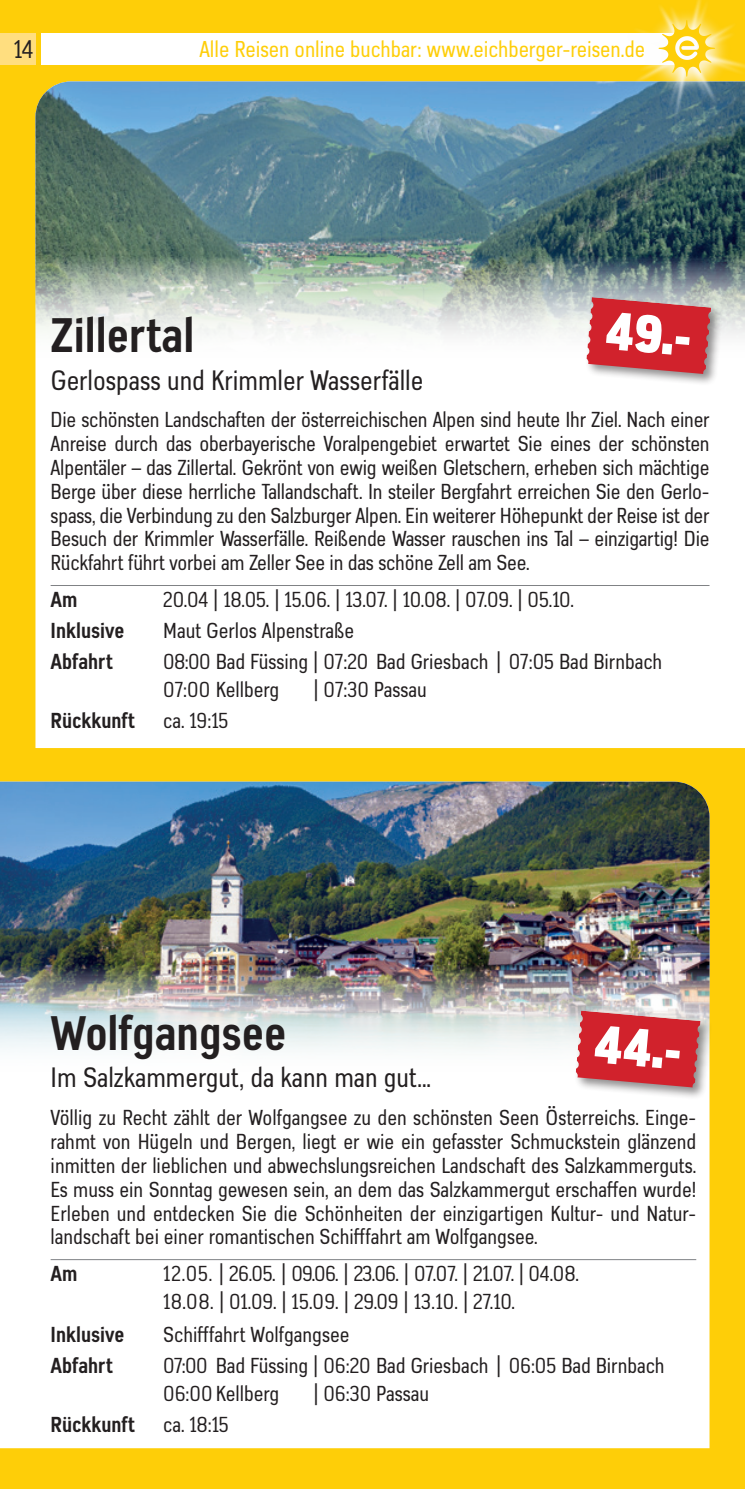
<style>
.page{position:relative;width:745px;height:1489px;background:#fff}
.page>*{position:absolute;margin:0;border:0;box-sizing:border-box;transform-origin:0 0}
.t1{font:900 condensed 52.5px "Azbuka Std";color:#fff}
.t2{font:700 condensed 47.5px "Azbuka Std";color:#231f20}
.t3{font:condensed 27.5px "Azbuka Std";color:#231f20}
.t4{font:condensed 25px "Azbuka Std";color:#231f20}
.t5{font:condensed 22.5px "Azbuka Std";color:#fece08}
.t6{font:condensed 21.25px/23.8px "Azbuka Std";color:#231f20}
.t7{font:700 condensed 21.25px "Azbuka Std";color:#231f20}
</style>
<div class="page">
<div style="left:0;top:0;width:744px;height:1488px;background:#fece08"></div>
<hr style="left:744px;top:0;width:1px;height:1488px;background:#fece08">
<div style="left:35px;top:366px;width:709px;height:382px;background:#fff"></div>
<img style="left:35px;top:81px;width:709px;height:285px">
<div style="left:0;top:1080px;width:709px;height:367px;background:#fff"></div>
<hr style="left:51px;top:585px;width:658px;height:1px;background:#808285">
<img style="left:0;top:781px;width:709px;height:299px">
<hr style="left:51px;top:1259px;width:644px;height:1px;background:#808285">
<div style="left:0;top:33px;width:35px;height:31px;background:#ffde7f"></div>
<div style="left:41px;top:33px;width:654px;height:31px;background:#fff"></div>
<img style="left:627px;top:0;width:117px;height:138px">
<svg style="left:658px;top:20px;width:56px;height:57px"></svg>
<div style="left:583px;top:294px;width:140px;height:92px;background:#231f20;opacity:.5"></div>
<svg style="left:585px;top:297px;width:125px;height:77px;background:#ce4048"></svg>
<div style="left:573px;top:1007px;width:139px;height:92px;background:#231f20;opacity:.5"></div>
<svg style="left:575px;top:1010px;width:125px;height:77px;background:#d04149"></svg>
<p class="t4" style="left:14px;top:34px;width:21px">14</p>
<p class="t5" style="left:199px;top:36px;width:447px">Alle Reisen online buchbar: www.eichberger-reisen.de</p>
<h1 class="t1" style="left:608px;top:295px;width:87px;rotate:5deg">49.-</h1>
<h2 class="t2" style="left:51px;top:306px;width:145px">Zillertal</h2>
<p class="t3" style="left:51px;top:363px;width:374px">Gerlospass und Krimmler Wasserfälle</p>
<p class="t6" style="left:51px;top:408px;width:660px;text-align:justify">Die schönsten Landschaften der österreichischen Alpen sind heute Ihr Ziel. Nach einer Anreise durch das oberbayerische Voralpengebiet erwartet Sie eines der schönsten Alpentäler – das Zillertal. Gekrönt von ewig weißen Gletschern, erheben sich mächtige Berge über diese herrliche Tallandschaft. In steiler Bergfahrt erreichen Sie den Gerlo&shy;spass, die Verbindung zu den Salzburger Alpen. Ein weiterer Höhepunkt der Reise ist der Besuch der Krimmler Wasserfälle. Reißende Wasser rauschen ins Tal – einzigartig! Die Rückfahrt führt vorbei am Zeller See in das schöne Zell am See.</p>
<p class="t7" style="left:51px;top:586px;width:28px">Am</p>
<p class="t6" style="left:163px;top:588px;width:412px">20.04 | 18.05. | 15.06. | 13.07. | 10.08. | 07.09. | 05.10.</p>
<p class="t7" style="left:51px;top:617px;width:75px">Inklusive</p>
<p class="t6" style="left:163px;top:619px;width:192px">Maut Gerlos Alpenstraße</p>
<p class="t7" style="left:51px;top:648px;width:64px">Abfahrt</p>
<p class="t6" style="left:163px;top:648px;width:500px;line-height:27.5px">08:00 Bad Füssing | 07:20 Bad Griesbach | 07:05 Bad Birnbach<br>07:00 Kellberg</p>
<p class="t6" style="left:313px;top:677px;width:115px">| 07:30 Passau</p>
<p class="t7" style="left:51px;top:707px;width:86px">Rückkunft</p>
<p class="t6" style="left:163px;top:708px;width:67px">ca. 19:15</p>
<h2 class="t2" style="left:51px;top:1004px;width:237px">Wolfgangsee</h2>
<p class="t3" style="left:51px;top:1061px;width:381px">Im Salzkammergut, da kann man gut...</p>
<p class="t6" style="left:51px;top:1106px;width:646px;text-align:justify">Völlig zu Recht zählt der Wolfgangsee zu den schönsten Seen Österreichs. Einge&shy;rahmt von Hügeln und Bergen, liegt er wie ein gefasster Schmuckstein glänzend inmitten der lieblichen und abwechslungsreichen Landschaft des Salzkammerguts.<br>Es muss ein Sonntag gewesen sein, an dem das Salzkammergut erschaffen wurde!<br>Erleben und entdecken Sie die Schönheiten der einzigartigen Kultur- und Natur&shy;landschaft bei einer romantischen Schifffahrt am Wolfgangsee.</p>
<h1 class="t1" style="left:597px;top:1008px;width:89px;rotate:5deg">44.-</h1>
<p class="t7" style="left:51px;top:1260px;width:28px">Am</p>
<p class="t6" style="left:163px;top:1259px;width:417px;line-height:27.5px">12.05. | 26.05. | 09.06. | 23.06. | 07.07. | 21.07. | 04.08.<br>18.08. | 01.09. | 15.09. | 29.09 | 13.10. | 27.10.</p>
<p class="t7" style="left:51px;top:1321px;width:75px">Inklusive</p>
<p class="t6" style="left:163px;top:1322px;width:187px">Schifffahrt Wolfgangsee</p>
<p class="t7" style="left:51px;top:1352px;width:64px">Abfahrt</p>
<p class="t6" style="left:163px;top:1352px;width:502px;line-height:27.5px">07:00 Bad Füssing | 06:20 Bad Griesbach | 06:05 Bad Birnbach<br>06:00 Kellberg</p>
<p class="t6" style="left:313px;top:1381px;width:117px">| 06:30 Passau</p>
<p class="t7" style="left:51px;top:1411px;width:86px">Rückkunft</p>
<p class="t6" style="left:163px;top:1412px;width:67px">ca. 18:15</p>
</div>
